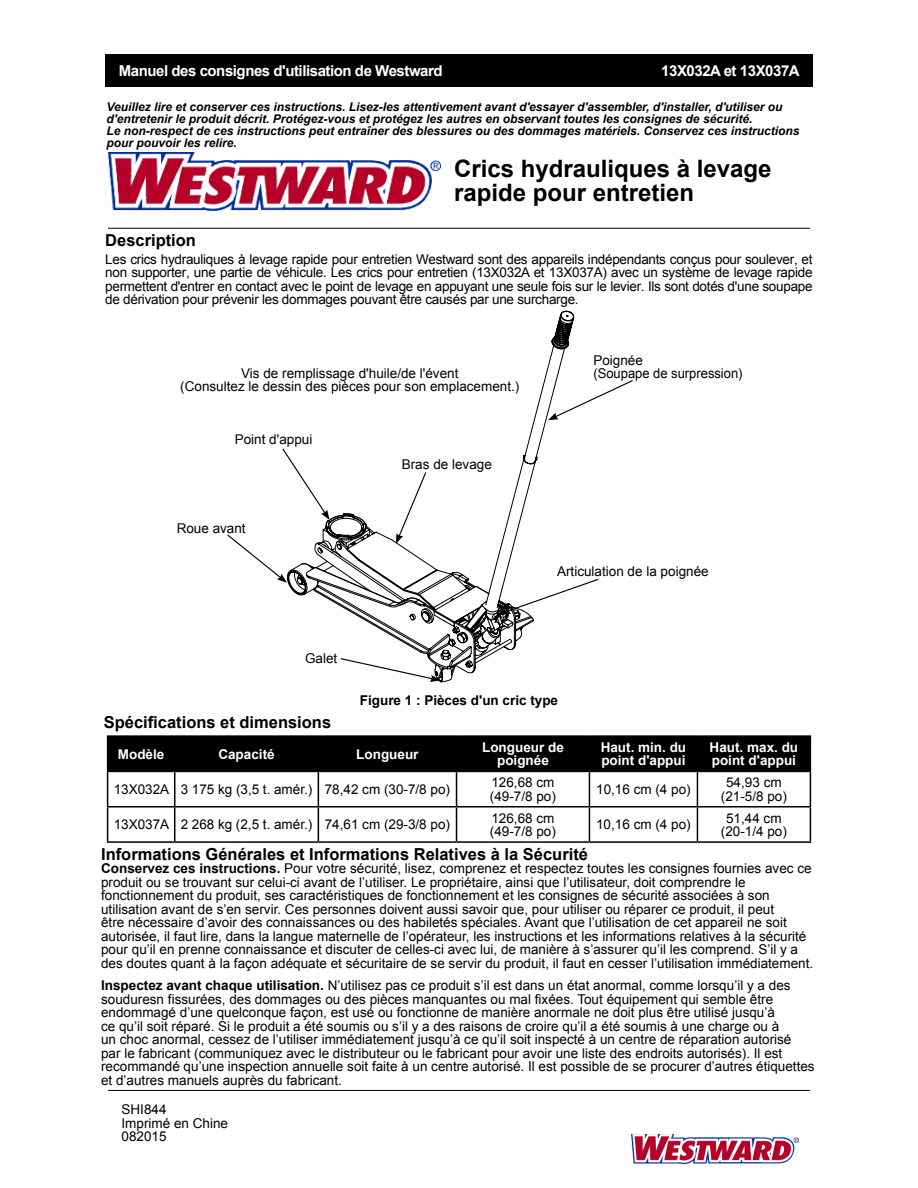
<style>
.page{position:relative;width:918px;height:1188px;background:#fff}
.page>*{position:absolute;margin:0;border:0;box-sizing:border-box;transform-origin:0 0}
.t1{font:700 24px/24px "Arial";color:#000}
.t2{font:700 16.5px "Arial";color:#000}
.t3{font:700 15px "Arial";letter-spacing:-.03em;color:#fff}
.t4{font:13.5px/13.5px "Arial";color:#000}
.t5{font:700 13.5px/13.5px "Arial";color:#fff}
.t6{font:700 13.5px "Arial";color:#000}
.t7{font:italic 700 12px/12px "Arial";color:#000}
.s1{font-weight:700}
</style>
<div class="page">
<img style="left:632px;top:1134px;width:166px;height:29px">
<div style="left:105px;top:54px;width:708px;height:32px;background:#000"></div>
<img style="left:108px;top:152px;width:333px;height:59px">
<hr style="left:108px;top:228px;width:702px;height:1px;background:#000">
<hr style="left:108px;top:1090px;width:702px;height:1px;background:#000">
<svg style="left:526px;top:311px;width:49px;height:136px"></svg>
<svg style="left:548px;top:379px;width:85px;height:41px"></svg>
<svg style="left:227px;top:447px;width:372px;height:235px"></svg>
<div style="left:108px;top:737px;width:702px;height:34px;background:#000"></div>
<hr style="left:107px;top:735px;width:68px;height:2px;background:#000">
<hr style="left:107px;top:737px;width:1px;height:34px;background:#000">
<hr style="left:175px;top:735px;width:143px;height:2px;background:#000">
<hr style="left:174px;top:737px;width:1px;height:34px;background:#000">
<hr style="left:318px;top:735px;width:139px;height:2px;background:#000">
<hr style="left:318px;top:737px;width:1px;height:34px;background:#000">
<hr style="left:457px;top:735px;width:132px;height:2px;background:#000">
<hr style="left:456px;top:737px;width:1px;height:34px;background:#000">
<hr style="left:589px;top:735px;width:108px;height:2px;background:#000">
<hr style="left:589px;top:737px;width:1px;height:34px;background:#000">
<hr style="left:697px;top:735px;width:114px;height:2px;background:#000">
<hr style="left:697px;top:737px;width:1px;height:34px;background:#000">
<hr style="left:810px;top:737px;width:1px;height:34px;background:#000">
<hr style="left:107px;top:771px;width:68px;height:1px;background:#000">
<hr style="left:107px;top:772px;width:1px;height:34px;background:#000">
<hr style="left:175px;top:771px;width:143px;height:1px;background:#000">
<hr style="left:174px;top:772px;width:1px;height:34px;background:#000">
<hr style="left:318px;top:771px;width:139px;height:1px;background:#000">
<hr style="left:318px;top:772px;width:1px;height:34px;background:#000">
<hr style="left:457px;top:771px;width:132px;height:1px;background:#000">
<hr style="left:456px;top:772px;width:1px;height:34px;background:#000">
<hr style="left:589px;top:771px;width:108px;height:1px;background:#000">
<hr style="left:589px;top:772px;width:1px;height:34px;background:#000">
<hr style="left:697px;top:771px;width:114px;height:1px;background:#000">
<hr style="left:697px;top:772px;width:1px;height:34px;background:#000">
<hr style="left:810px;top:772px;width:1px;height:34px;background:#000">
<hr style="left:107px;top:806px;width:68px;height:2px;background:#000">
<hr style="left:107px;top:808px;width:1px;height:33px;background:#000">
<hr style="left:175px;top:806px;width:143px;height:2px;background:#000">
<hr style="left:174px;top:808px;width:1px;height:33px;background:#000">
<hr style="left:318px;top:806px;width:139px;height:2px;background:#000">
<hr style="left:318px;top:808px;width:1px;height:33px;background:#000">
<hr style="left:457px;top:806px;width:132px;height:2px;background:#000">
<hr style="left:456px;top:808px;width:1px;height:33px;background:#000">
<hr style="left:589px;top:806px;width:108px;height:2px;background:#000">
<hr style="left:589px;top:808px;width:1px;height:33px;background:#000">
<hr style="left:697px;top:806px;width:114px;height:2px;background:#000">
<hr style="left:697px;top:808px;width:1px;height:33px;background:#000">
<hr style="left:810px;top:808px;width:1px;height:33px;background:#000">
<hr style="left:107px;top:841px;width:68px;height:2px;background:#000">
<hr style="left:175px;top:841px;width:143px;height:2px;background:#000">
<hr style="left:318px;top:841px;width:139px;height:2px;background:#000">
<hr style="left:457px;top:841px;width:132px;height:2px;background:#000">
<hr style="left:589px;top:841px;width:108px;height:2px;background:#000">
<hr style="left:697px;top:841px;width:114px;height:2px;background:#000">
<p class="t3" style="left:119px;top:60px;width:325px">Manuel des consignes d'utilisation de Westward</p>
<p class="t3" style="left:661px;top:60px;width:140px">13X032A et 13X037A</p>
<p class="t7" style="left:107px;top:101px;width:694px">Veuillez lire et conserver ces instructions. Lisez-les attentivement avant d'essayer d'assembler, d'installer, d'utiliser ou d'entretenir le produit décrit. Protégez-vous et protégez les autres en observant toutes les consignes de sécurité.<br>Le non-respect de ces instructions peut entraîner des blessures ou des dommages matériels. Conservez ces instructions pour pouvoir les relire.</p>
<h1 class="t1" style="left:454px;top:157px;width:319px">Crics hydrauliques à levage rapide pour entretien</h1>
<p class="t2" style="left:105px;top:229px;width:92px">Description</p>
<p class="t4" style="left:105px;top:252px;width:709px;text-align:justify">Les crics hydrauliques à levage rapide pour entretien Westward sont des appareils indépendants conçus pour soulever, et non supporter, une partie de véhicule. Les crics pour entretien (13X032A et 13X037A) avec un système de levage rapide permettent d'entrer en contact avec le point de levage en appuyant une seule fois sur le levier. Ils sont dotés d'une soupape de dérivation pour prévenir les dommages pouvant être causés par une surcharge.</p>
<p class="t4" style="left:180px;top:367px;width:341px;text-align:center">Vis de remplissage d'huile/de l'évent<br>(Consultez le dessin des pièces pour son emplacement.)</p>
<p class="t4" style="left:235px;top:433px;width:79px">Point d'appui</p>
<p class="t4" style="left:177px;top:521px;width:71px">Roue avant</p>
<p class="t4" style="left:305px;top:652px;width:34px">Galet</p>
<p class="t4" style="left:402px;top:458px;width:92px">Bras de levage</p>
<p class="t4" style="left:593px;top:353px;width:151px">Poignée<br>(Soupape de surpression)</p>
<p class="t4" style="left:557px;top:564px;width:153px">Articulation de la poignée</p>
<p class="t2" style="left:104px;top:711px;width:229px">Spécifications et dimensions</p>
<p class="t6" style="left:360px;top:691px;width:200px">Figure 1 : Pièces d'un cric type</p>
<p class="t5" style="left:118px;top:748px;width:48px">Modèle</p>
<p class="t5" style="left:218px;top:748px;width:58px">Capacité</p>
<p class="t5" style="left:356px;top:748px;width:64px">Longueur</p>
<p class="t5" style="left:482px;top:741px;width:83px;text-align:center">Longueur de poignée</p>
<p class="t5" style="left:601px;top:741px;width:87px">Haut. min. du point d'appui</p>
<p class="t5" style="left:710px;top:741px;width:90px">Haut. max. du point d'appui</p>
<p class="t4" style="left:114px;top:783px;width:338px">13X032A 3 175 kg (3,5 t. amér.) 78,42 cm (30-7/8 po)</p>
<p class="t4" style="left:490px;top:776px;width:68px">126,68 cm (49-7/8 po)</p>
<p class="t4" style="left:596px;top:783px;width:96px">10,16 cm (4 po)</p>
<p class="t4" style="left:721px;top:776px;width:68px;text-align:center">54,93 cm (21-5/8 po)</p>
<p class="t4" style="left:114px;top:818px;width:338px">13X037A 2 268 kg (2,5 t. amér.) 74,61 cm (29-3/8 po)</p>
<p class="t4" style="left:490px;top:811px;width:68px">126,68 cm (49-7/8 po)</p>
<p class="t4" style="left:596px;top:818px;width:96px">10,16 cm (4 po)</p>
<p class="t4" style="left:721px;top:811px;width:68px;text-align:center">51,44 cm (20-1/4 po)</p>
<p class="t2" style="left:101px;top:843px;width:488px">Informations Générales et Informations Relatives à la Sécurité</p>
<p class="t4" style="left:101px;top:862px;width:714px"><span class="s1">Conservez ces instructions.</span> Pour votre sécurité, lisez, comprenez et respectez toutes les consignes fournies avec ce produit ou se trouvant sur celui-ci avant de l’utiliser. Le propriétaire, ainsi que l’utilisateur, doit comprendre le fonctionnement du produit, ses caractéristiques de fonctionnement et les consignes de sécurité associées à son utilisation avant de s’en servir. Ces personnes doivent aussi savoir que, pour utiliser ou réparer ce produit, il peut<br>être nécessaire d’avoir des connaissances ou des habiletés spéciales. Avant que l’utilisation de cet appareil ne soit autorisée, il faut lire, dans la langue maternelle de l’opérateur, les instructions et les informations relatives à la sécurité pour qu’il en prenne connaissance et discuter de celles-ci avec lui, de manière à s’assurer qu’il les comprend. S’il y a des doutes quant à la façon adéquate et sécuritaire de se servir du produit, il faut en cesser l’utilisation immédiatement.</p>
<p class="t4" style="left:101px;top:979px;width:715px"><span class="s1">Inspectez avant chaque utilisation.</span> N’utilisez pas ce produit s’il est dans un état anormal, comme lorsqu’il y a des souduresn fissurées, des dommages ou des pièces manquantes ou mal fixées. Tout équipement qui semble être endommagé d’une quelconque façon, est usé ou fonctionne de manière anormale ne doit plus être utilisé jusqu’à<br>ce qu’il soit réparé. Si le produit a été soumis ou s’il y a des raisons de croire qu’il a été soumis à une charge ou à<br>un choc anormal, cessez de l’utiliser immédiatement jusqu’à ce qu’il soit inspecté à un centre de réparation autorisé<br>par le fabricant (communiquez avec le distributeur ou le fabricant pour avoir une liste des endroits autorisés). Il est recommandé qu’une inspection annuelle soit faite à un centre autorisé. Il est possible de se procurer d’autres étiquettes et d’autres manuels auprès du fabricant.</p>
<p class="t4" style="left:122px;top:1103px;width:108px">SHI844<br>Imprimé en Chine<br>082015</p>
</div>
